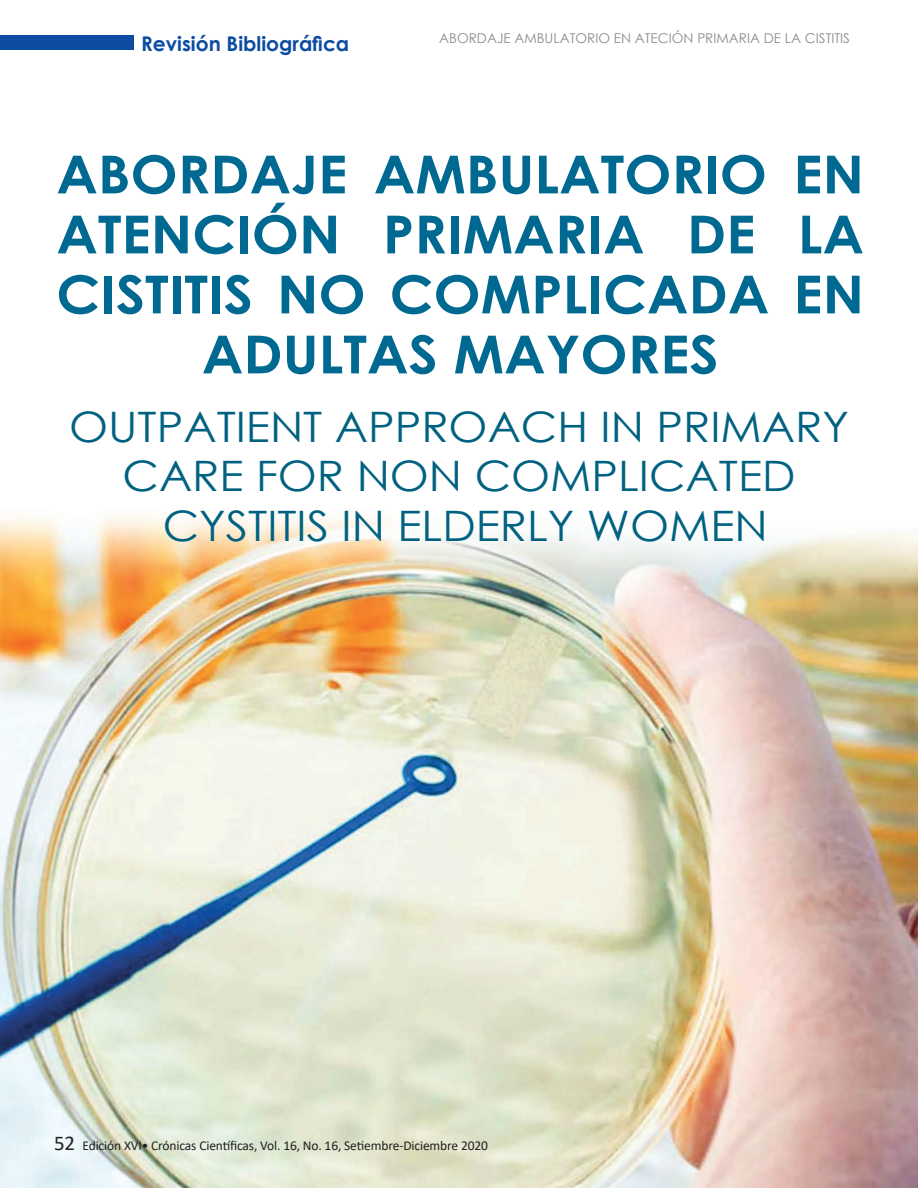
<style>
.page{position:relative;width:918px;height:1188px;background:#fff}
.page>*{position:absolute;margin:0;border:0;box-sizing:border-box;transform-origin:0 0}
.t1{font:700 52.5px/60px "Century Gothic";color:#006991;text-align:center;scale:1.07 1}
.t2{font:42px "Century Gothic";color:#006180;scale:1.07 1}
.t3{font:700 20.25px "Century Gothic";color:#0d4da1}
.t4{font:13.5px "Calibri";letter-spacing:-.01em;color:#231f20}
.t5{font:13.5px "Century Gothic";color:#8a8c8f}
.s1{font-size:21px}
</style>
<div class="page">
<img style="left:0;top:35px;width:918px;height:1153px">
<div style="left:0;top:36px;width:134px;height:14px;background:#0d4da1"></div>
<p class="t3" style="left:141px;top:28px;width:210px">Revisión Bibliográfica</p>
<p class="t5" style="left:439px;top:29px;width:412px">ABORDAJE AMBULATORIO EN ATECIÓN PRIMARIA DE LA CISTITIS</p>
<p class="t1" style="left:56px;top:142px;width:756px">ABORDAJE AMBULATORIO EN<br>ATENCIÓN PRIMARIA DE LA<br>CISTITIS NO COMPLICADA EN<br>ADULTAS MAYORES</p>
<p class="t2" style="left:69px;top:397px;width:730px">OUTPATIENT APPROACH IN PRIMARY</p>
<p class="t2" style="left:122px;top:447px;width:631px">CARE FOR NON COMPLICATED</p>
<p class="t2" style="left:163px;top:496px;width:567px">CYSTITIS IN ELDERLY WOMEN</p>
<p class="t4" style="left:54px;top:1136px;width:436px"><span class="s1">52</span> Edición XVI• Crónicas Científicas, Vol. 16, No. 16, Setiembre-Diciembre 2020</p>
</div>
